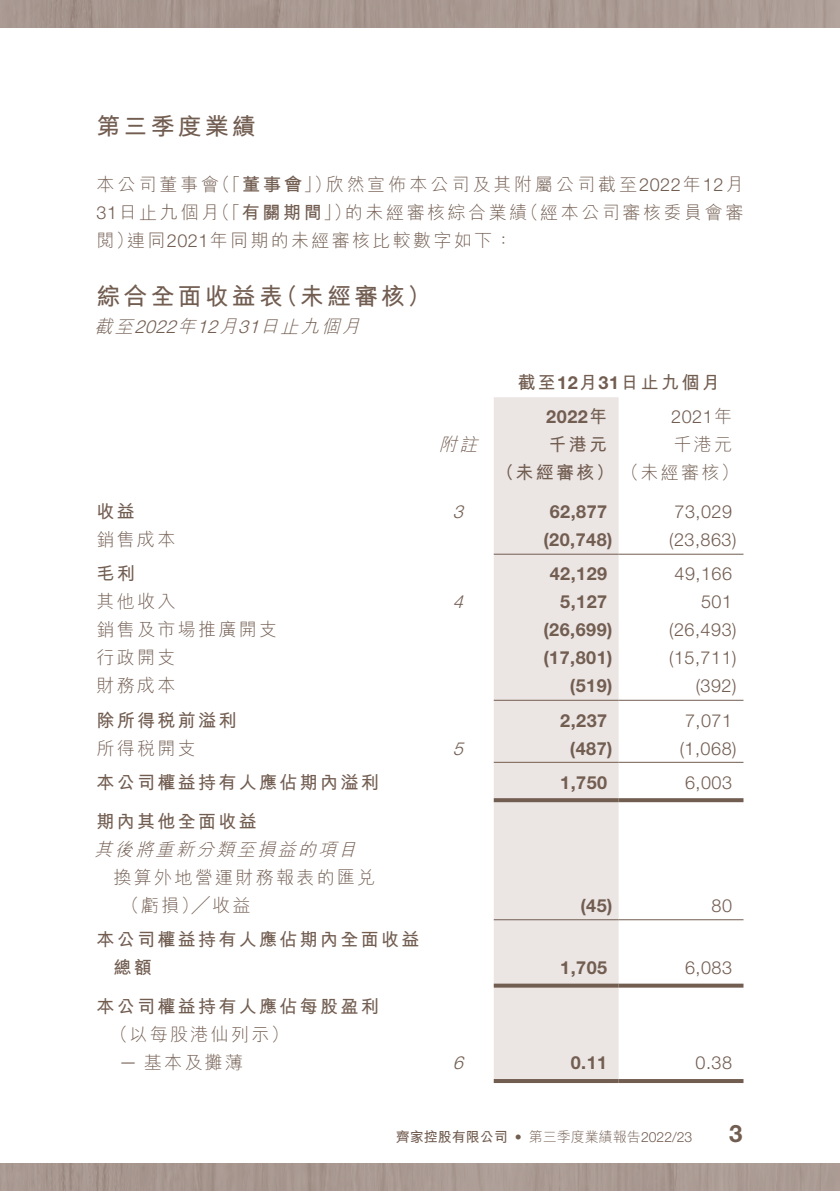
<style>
.page{position:relative;width:840px;height:1191px;background:#fff}
.page>*{position:absolute;margin:0;border:0;box-sizing:border-box;transform-origin:0 0}
.t1{font:700 24px "M Hei HK";letter-spacing:.13em;color:#725d51}
.t2{font:700 24px "Helvetica Neue LT Std";color:#725d51}
.t3{font:300 18px/28px "M Hei HK";letter-spacing:.13em;color:#725d51}
.t4{font:700 18px/28px "M Hei HK";letter-spacing:.13em;color:#725d51}
.t5{font:700 18px "Helvetica Neue LT Std";letter-spacing:.03em;color:#725d51}
.t6{font:300 18px "Helvetica Neue LT Std";letter-spacing:.03em;color:#725d51}
.t7{font:italic 300 18px "M Hei HK";color:#725d51}
.t8{font:italic 300 18px "Helvetica Neue LT Std";color:#725d51}
.t9{font:700 14px "M Hei HK";color:#725d51}
.s1{font-weight:700}
.s2{font-family:"Helvetica Neue LT Std"}
.s3{font-family:"M Hei HK"}
.s4{font-family:"Helvetica Neue LT Std";font-weight:300}
.s5{font-weight:300}
</style>
<div class="page">
<img style="left:0;top:0;width:839px;height:1191px">
<div style="left:0;top:28px;width:839px;height:1134px;background:#fff"></div>
<div style="left:493px;top:397px;width:125px;height:682px;background:#ebe5e3"></div>
<hr style="left:493px;top:553px;width:125px;height:1px;background:#725d51">
<hr style="left:618px;top:553px;width:125px;height:1px;background:#725d51">
<hr style="left:493px;top:700px;width:125px;height:1px;background:#725d51">
<hr style="left:618px;top:700px;width:125px;height:1px;background:#725d51">
<hr style="left:493px;top:762px;width:125px;height:1px;background:#725d51">
<hr style="left:618px;top:762px;width:125px;height:1px;background:#725d51">
<svg style="left:493px;top:798px;width:125px;height:4px"></svg>
<svg style="left:618px;top:798px;width:125px;height:4px"></svg>
<hr style="left:493px;top:919px;width:125px;height:1px;background:#725d51">
<hr style="left:618px;top:919px;width:125px;height:1px;background:#725d51">
<svg style="left:493px;top:983px;width:125px;height:4px"></svg>
<svg style="left:618px;top:983px;width:125px;height:4px"></svg>
<hr style="left:493px;top:1079px;width:125px;height:4px;background:#725d51">
<hr style="left:618px;top:1079px;width:125px;height:4px;background:#725d51">
<h1 class="t1" style="left:96px;top:109px;width:161px">第三季度業績</h1>
<p class="t3" style="left:96px;top:170px;width:648px;text-align:justify">本公司董事會（「<span class="s1">董事會</span>」）欣然宣佈本公司及其附屬公司截至<span class="s2">2022</span>年<span class="s2">12</span>月<span class="s2">31</span>日止九個月（「<span class="s1">有關期間</span>」）的未經審核綜合業績（經本公司審核委員會審閱）連同<span class="s2">2021</span>年同期的未經審核比較數字如下：</p>
<h1 class="t1" style="left:96px;top:279px;width:336px">綜合全面收益表（未經審核）</h1>
<p class="t7" style="left:95px;top:317px;width:271px">截至<span class="s2">2022</span>年<span class="s2">12</span>月<span class="s2">31</span>日止九個月</p>
<p class="t4" style="left:517px;top:367px;width:204px">截至<span class="s2">12</span>月<span class="s2">31</span>日止九個月</p>
<p class="t5" style="left:546px;top:405px;width:62px">2022<span class="s3">年</span></p>
<p class="t6" style="left:670px;top:405px;width:62px">2021<span class="s3">年</span></p>
<p class="t7" style="left:438px;top:435px;width:45px">附註</p>
<p class="t4" style="left:548px;top:429px;width:60px">千港元</p>
<p class="t3" style="left:496px;top:430px;width:244px;text-indent:177px">千港元<span class="s1">（未經審核）</span>（未經審核）</p>
<p class="t4" style="left:96px;top:496px;width:40px">收益</p>
<p class="t8" style="left:452px;top:501px;width:17px">3</p>
<p class="t5" style="left:549px;top:501px;width:59px">62,877</p>
<p class="t6" style="left:674px;top:501px;width:59px">73,029</p>
<p class="t3" style="left:96px;top:525px;width:80px">銷售成本</p>
<p class="t5" style="left:543px;top:529px;width:71px">(20,748)</p>
<p class="t6" style="left:668px;top:529px;width:69px">(23,863)</p>
<p class="t4" style="left:96px;top:558px;width:40px">毛利</p>
<p class="t5" style="left:549px;top:563px;width:59px">42,129</p>
<p class="t6" style="left:674px;top:563px;width:59px">49,166</p>
<p class="t3" style="left:96px;top:587px;width:80px">其他收入</p>
<p class="t8" style="left:452px;top:591px;width:17px">4</p>
<p class="t5" style="left:560px;top:591px;width:49px">5,127</p>
<p class="t6" style="left:700px;top:591px;width:33px">501</p>
<p class="t3" style="left:96px;top:615px;width:182px">銷售及市場推廣開支</p>
<p class="t5" style="left:543px;top:619px;width:71px">(26,699)</p>
<p class="t6" style="left:668px;top:619px;width:69px">(26,493)</p>
<p class="t3" style="left:96px;top:643px;width:80px">行政開支</p>
<p class="t5" style="left:543px;top:647px;width:71px">(17,801)</p>
<p class="t6" style="left:668px;top:647px;width:69px">(15,711)</p>
<p class="t3" style="left:96px;top:671px;width:80px">財務成本</p>
<p class="t5" style="left:569px;top:675px;width:44px">(519)</p>
<p class="t6" style="left:695px;top:675px;width:42px">(392)</p>
<p class="t4" style="left:96px;top:704px;width:141px">除所得稅前溢利</p>
<p class="t5" style="left:560px;top:709px;width:49px">2,237</p>
<p class="t6" style="left:684px;top:709px;width:49px">7,071</p>
<p class="t3" style="left:96px;top:733px;width:101px">所得稅開支</p>
<p class="t8" style="left:452px;top:737px;width:17px">5</p>
<p class="t5" style="left:569px;top:737px;width:44px">(487)</p>
<p class="t6" style="left:679px;top:737px;width:58px">(1,068)</p>
<p class="t4" style="left:96px;top:766px;width:283px">本公司權益持有人應佔期內溢利</p>
<p class="t5" style="left:560px;top:771px;width:49px">1,750</p>
<p class="t6" style="left:684px;top:771px;width:49px">6,003</p>
<p class="t4" style="left:96px;top:805px;width:162px">期內其他全面收益</p>
<p class="t7" style="left:95px;top:840px;width:268px">其後將重新分類至損益的項目</p>
<p class="t3" style="left:121px;top:863px;width:255px;text-indent:-8px">換算外地營運財務報表的匯兌（虧損）╱收益</p>
<p class="t5" style="left:580px;top:894px;width:34px">(45)</p>
<p class="t6" style="left:711px;top:894px;width:22px">80</p>
<p class="t4" style="left:113px;top:923px;width:307px;text-indent:-17px">本公司權益持有人應佔期內全面收益總額</p>
<p class="t5" style="left:560px;top:956px;width:49px">1,705</p>
<p class="t6" style="left:684px;top:956px;width:49px">6,083</p>
<p class="t4" style="left:96px;top:991px;width:283px">本公司權益持有人應佔每股盈利</p>
<p class="t3" style="left:110px;top:1020px;width:180px">（以每股港仙列示）</p>
<p class="t3" style="left:119px;top:1048px;width:125px"><span class="s2">—</span> 基本及攤薄</p>
<p class="t8" style="left:452px;top:1052px;width:17px">6</p>
<p class="t5" style="left:570px;top:1051px;width:38px">0.11</p>
<p class="t6" style="left:695px;top:1052px;width:38px">0.38</p>
<p class="t9" style="left:395px;top:1127px;width:298px">齊家控股有限公司 <span class="s4">•</span> <span class="s5">第三季度業績報告</span><span class="s4">2022/23</span></p>
<h1 class="t2" style="left:729px;top:1118px;width:15px">3</h1>
</div>
